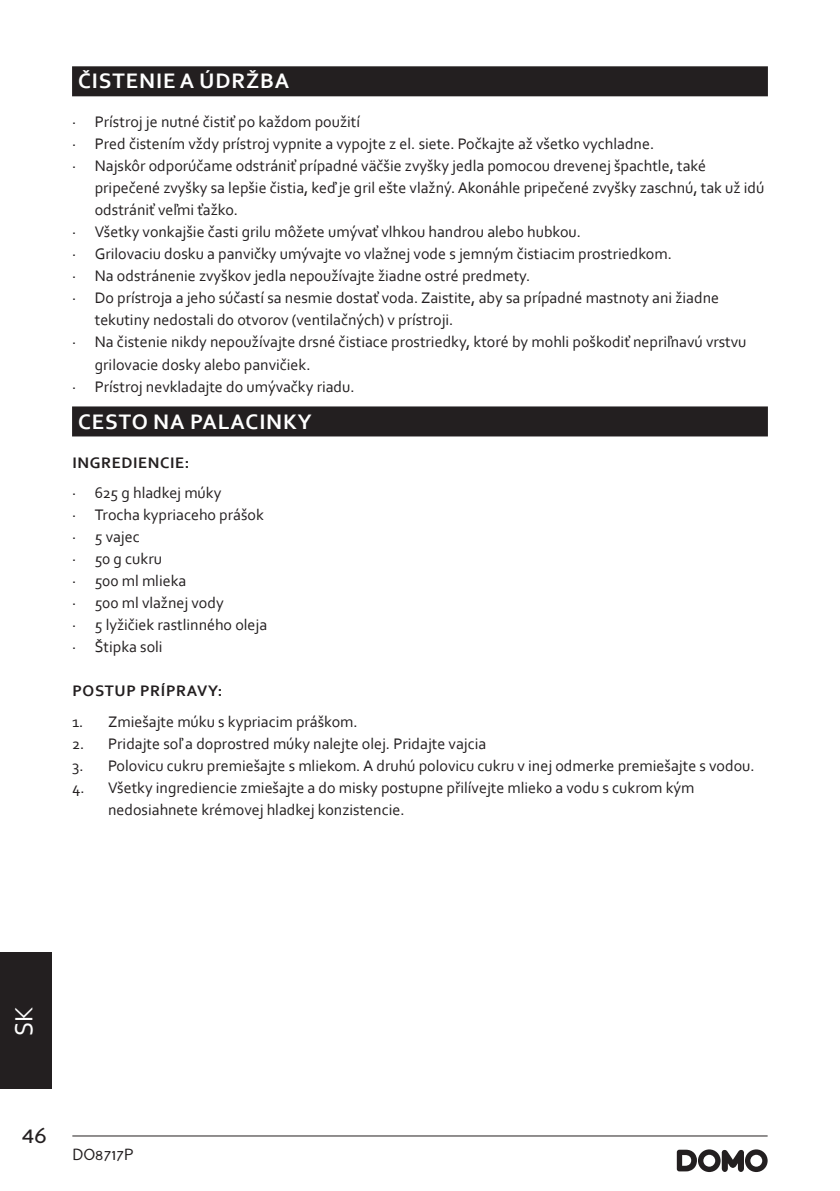
<style>
.page{position:relative;width:840px;height:1191px;background:#fff}
.page>*{position:absolute;margin:0;border:0;box-sizing:border-box;transform-origin:0 0}
.t1{font:26px "Corbel";color:#fff}
.t2{font:24px "Perspective Sans";color:#231f20}
.TITEL_NIVEAU_1{font:700 22px "Corbel";letter-spacing:.04em;color:#fff}
.t3{font:16px/22px "Corbel";color:#231f20}
.TITEL_NIVEAU_2{font:700 16px "Corbel";letter-spacing:.04em;color:#231f20}
.t4{font:16px "Perspective Sans";color:#231f20}
</style>
<div class="page">
<hr style="left:72px;top:1135px;width:695px;height:1px;background:#231f20">
<svg style="left:676px;top:1149px;width:91px;height:23px"></svg>
<div style="left:0;top:952px;width:51px;height:137px;background:#231f20"></div>
<div style="left:72px;top:66px;width:695px;height:30px;background:#231f20"></div>
<div style="left:72px;top:406px;width:695px;height:30px;background:#231f20"></div>
<p class="TITEL_NIVEAU_1" style="left:78px;top:67px;width:212px">ČISTENIE A ÚDRŽBA</p>
<p class="t3" style="left:72px;top:111px;width:289px">· Prístroj je nutné čistiť po každom použití</p>
<p class="t3" style="left:72px;top:133px;width:583px">· Pred čistením vždy prístroj vypnite a vypojte z el. siete. Počkajte až všetko vychladne.</p>
<p class="t3" style="left:95px;top:155px;width:670px;text-indent:-23px">· Najskôr odporúčame odstrániť prípadné väčšie zvyšky jedla pomocou drevenej špachtle, také pripečené zvyšky sa lepšie čistia, keď je gril ešte vlažný. Akonáhle pripečené zvyšky zaschnú, tak už idú odstrániť veľmi ťažko.</p>
<p class="t3" style="left:72px;top:221px;width:510px">· Všetky vonkajšie časti grilu môžete umývať vlhkou handrou alebo hubkou.</p>
<p class="t3" style="left:72px;top:243px;width:601px">· Grilovaciu dosku a panvičky umývajte vo vlažnej vode s jemným čistiacim prostriedkom.</p>
<p class="t3" style="left:72px;top:265px;width:459px">· Na odstránenie zvyškov jedla nepoužívajte žiadne ostré predmety.</p>
<p class="t3" style="left:95px;top:287px;width:625px;text-indent:-23px">· Do prístroja a jeho súčastí sa nesmie dostať voda. Zaistite, aby sa prípadné mastnoty ani žiadne tekutiny nedostali do otvorov (ventilačných) v prístroji.</p>
<p class="t3" style="left:95px;top:331px;width:653px;text-indent:-23px">· Na čistenie nikdy nepoužívajte drsné čistiace prostriedky, ktoré by mohli poškodiť nepriľnavú vrstvu grilovacie dosky alebo panvičiek.</p>
<p class="t3" style="left:72px;top:375px;width:284px">· Prístroj nevkladajte do umývačky riadu.</p>
<p class="TITEL_NIVEAU_1" style="left:78px;top:407px;width:235px">CESTO NA PALACINKY</p>
<p class="TITEL_NIVEAU_2" style="left:72px;top:452px;width:118px">INGREDIENCIE:</p>
<p class="t3" style="left:72px;top:481px;width:151px">· 625 g hladkej múky</p>
<p class="t3" style="left:72px;top:503px;width:193px">· Trocha kypriaceho prášok</p>
<p class="t3" style="left:72px;top:525px;width:69px">· 5 vajec</p>
<p class="t3" style="left:72px;top:547px;width:91px">· 50 g cukru</p>
<p class="t3" style="left:72px;top:569px;width:116px">· 500 ml mlieka</p>
<p class="t3" style="left:72px;top:591px;width:153px">· 500 ml vlažnej vody</p>
<p class="t3" style="left:72px;top:613px;width:197px">· 5 lyžičiek rastlinného oleja</p>
<p class="t3" style="left:72px;top:635px;width:92px">· Štipka soli</p>
<p class="TITEL_NIVEAU_2" style="left:72px;top:681px;width:151px">POSTUP PRÍPRAVY:</p>
<p class="t3" style="left:72px;top:710px;width:287px">1. Zmiešajte múku s kypriacim práškom.</p>
<p class="t3" style="left:72px;top:732px;width:415px">2. Pridajte soľ a doprostred múky nalejte olej. Pridajte vajcia</p>
<p class="t3" style="left:72px;top:754px;width:683px">3. Polovicu cukru premiešajte s mliekom. A druhú polovicu cukru v inej odmerke premiešajte s vodou.</p>
<p class="t3" style="left:108px;top:776px;width:587px;text-indent:-36px">4. Všetky ingrediencie zmiešajte a do misky postupne přilívejte mlieko a vodu s cukrom kým nedosiahnete krémovej hladkej konzistencie.</p>
<h1 class="t1" style="left:8px;top:1036px;width:32px;rotate:-90deg">SK</h1>
<h2 class="t2" style="left:22px;top:1120px;width:27px">46</h2>
<p class="t4" style="left:72px;top:1145px;width:63px">DO8717P</p>
</div>
